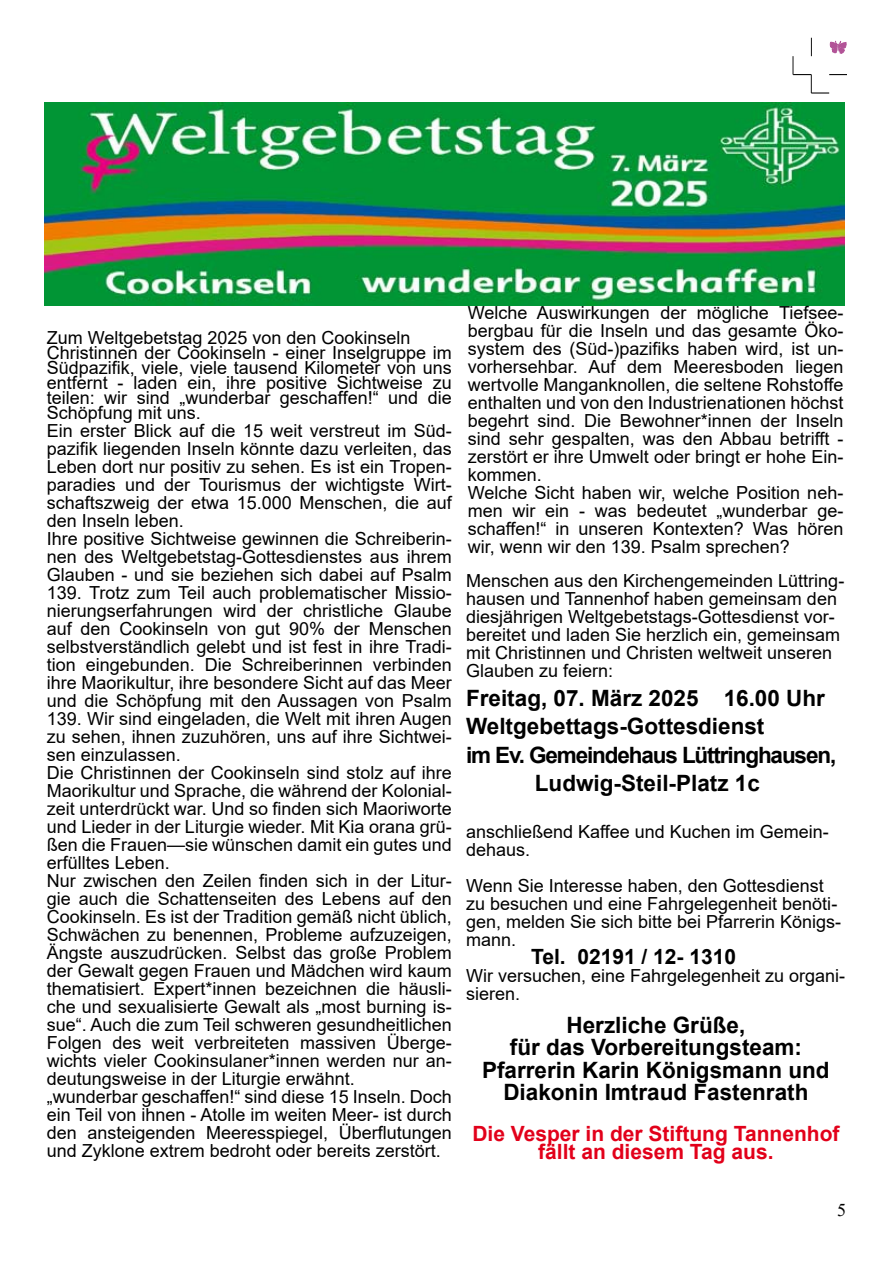
<style>
.page{position:relative;width:893px;height:1263px;background:#fff}
.page>*{position:absolute;margin:0;border:0;box-sizing:border-box;transform-origin:0 0}
.t1{font:700 22.5px/22.5px "Arial";color:#000;text-align:center}
.t2{font:700 22.5px "Arial";letter-spacing:-.05em;color:#000}
.t3{font:700 21px/18px "Arial";color:#e2001a;text-align:center}
.t4{font:700 21px "Arial";color:#000}
.t5{font:18px/18px "Arial";color:#000}
</style>
<div class="page">
<svg style="left:793px;top:38px;width:53px;height:56px"></svg>
<img style="left:45px;top:102px;width:799px;height:204px">
<p class="t5" style="left:47px;top:330px;width:407px;line-height:15px">Zum Weltgebetstag 2025 von den Cookinseln Christinnen der Cookinseln - einer Inselgruppe im Südpazifik, viele, viele tausend Kilometer von uns entfernt - laden ein, ihre positive Sichtweise zu teilen: wir sind „wunderbar geschaffen!“ und die Schöpfung mit uns.</p>
<p class="t5" style="left:47px;top:422px;width:407px">Ein erster Blick auf die 15 weit verstreut im Süd&shy;pazifik liegenden Inseln könnte dazu verleiten, das Leben dort nur positiv zu sehen. Es ist ein Tropen&shy;paradies und der Tourismus der wichtigste Wirt&shy;schaftszweig der etwa 15.000 Menschen, die auf den Inseln leben.<br>Ihre positive Sichtweise gewinnen die Schreiberin&shy;nen des Weltgebetstag-Gottesdienstes aus ihrem Glauben - und sie beziehen sich dabei auf Psalm 139. Trotz zum Teil auch problematischer Missio&shy;nierungserfahrungen wird der christliche Glaube auf den Cookinseln von gut 90% der Menschen selbstverständlich gelebt und ist fest in ihre Tradi&shy;tion eingebunden. Die Schreiberinnen verbinden ihre Maorikultur, ihre besondere Sicht auf das Meer und die Schöpfung mit den Aussagen von Psalm 139. Wir sind eingeladen, die Welt mit ihren Augen zu sehen, ihnen zuzuhören, uns auf ihre Sichtwei&shy;sen einzulassen.<br>Die Christinnen der Cookinseln sind stolz auf ihre Maorikultur und Sprache, die während der Kolonial&shy;zeit unterdrückt war. Und so finden sich Maoriworte und Lieder in der Liturgie wieder. Mit Kia orana grü&shy;ßen die Frauen—sie wünschen damit ein gutes und erfülltes Leben.<br>Nur zwischen den Zeilen finden sich in der Litur&shy;gie auch die Schattenseiten des Lebens auf den Cookinseln. Es ist der Tradition gemäß nicht üblich, Schwächen zu benennen, Probleme aufzuzeigen, Ängste auszudrücken. Selbst das große Problem der Gewalt gegen Frauen und Mädchen wird kaum thematisiert. Expert*innen bezeichnen die häusli&shy;che und sexualisierte Gewalt als „most burning is&shy;sue“. Auch die zum Teil schweren gesundheitlichen Folgen des weit verbreiteten massiven Überge&shy;wichts vieler Cookinsulaner*innen werden nur an&shy;deutungsweise in der Liturgie erwähnt.<br>„wunderbar geschaffen!“ sind diese 15 Inseln. Doch ein Teil von ihnen - Atolle im weiten Meer- ist durch den ansteigenden Meeresspiegel, Überflutungen und Zyklone extrem bedroht oder bereits zerstört.</p>
<p class="t5" style="left:468px;top:303px;width:377px">Welche Auswirkungen der mögliche Tiefsee&shy;bergbau für die Inseln und das gesamte Öko&shy;system des (Süd-)pazifiks haben wird, ist un&shy;vorhersehbar. Auf dem Meeresboden liegen wertvolle Manganknollen, die seltene Rohstoffe enthalten und von den Industrienationen höchst begehrt sind. Die Bewohner*innen der Inseln sind sehr gespalten, was den Abbau betrifft - zerstört er ihre Umwelt oder bringt er hohe Ein&shy;kommen.<br>Welche Sicht haben wir, welche Position neh&shy;men wir ein - was bedeutet „wunderbar ge&shy;schaffen!“ in unseren Kontexten? Was hören wir, wenn wir den 139. Psalm sprechen?</p>
<p class="t5" style="left:466px;top:572px;width:380px">Menschen aus den Kirchengemeinden Lüttring&shy;hausen und Tannenhof haben gemeinsam den diesjährigen Weltgebetstags-Gottesdienst vor&shy;bereitet und laden Sie herzlich ein, gemeinsam mit Christinnen und Christen weltweit unseren Glauben zu feiern:</p>
<p class="t1" style="left:466px;top:687px;width:360px">Freitag, 07. März 2025 16.00 Uhr</p>
<p class="t1" style="left:466px;top:715px;width:300px">Weltgebettags-Gottesdienst</p>
<p class="t2" style="left:466px;top:739px;width:372px">im Ev. Gemeindehaus Lüttringhausen,</p>
<p class="t1" style="left:535px;top:772px;width:227px">Ludwig-Steil-Platz 1c</p>
<p class="t5" style="left:466px;top:822px;width:364px">anschließend Kaffee und Kuchen im Gemein&shy;dehaus.</p>
<p class="t5" style="left:466px;top:876px;width:377px">Wenn Sie Interesse haben, den Gottesdienst zu besuchen und eine Fahrgelegenheit benöti&shy;gen, melden Sie sich bitte bei Pfarrerin Königs&shy;mann.</p>
<p class="t4" style="left:531px;top:941px;width:207px">Tel. 02191 / 12- 1310</p>
<p class="t5" style="left:466px;top:966px;width:381px">Wir versuchen, eine Fahrgelegenheit zu organi&shy;sieren.</p>
<p class="t1" style="left:482px;top:1014px;width:349px">Herzliche Grüße,<br>für das Vorbereitungsteam:<br>Pfarrerin Karin Königsmann und<br>Diakonin Imtraud Fastenrath</p>
<p class="t3" style="left:472px;top:1124px;width:369px">Die Vesper in der Stiftung Tannenhof fällt an diesem Tag aus.</p>
</div>
